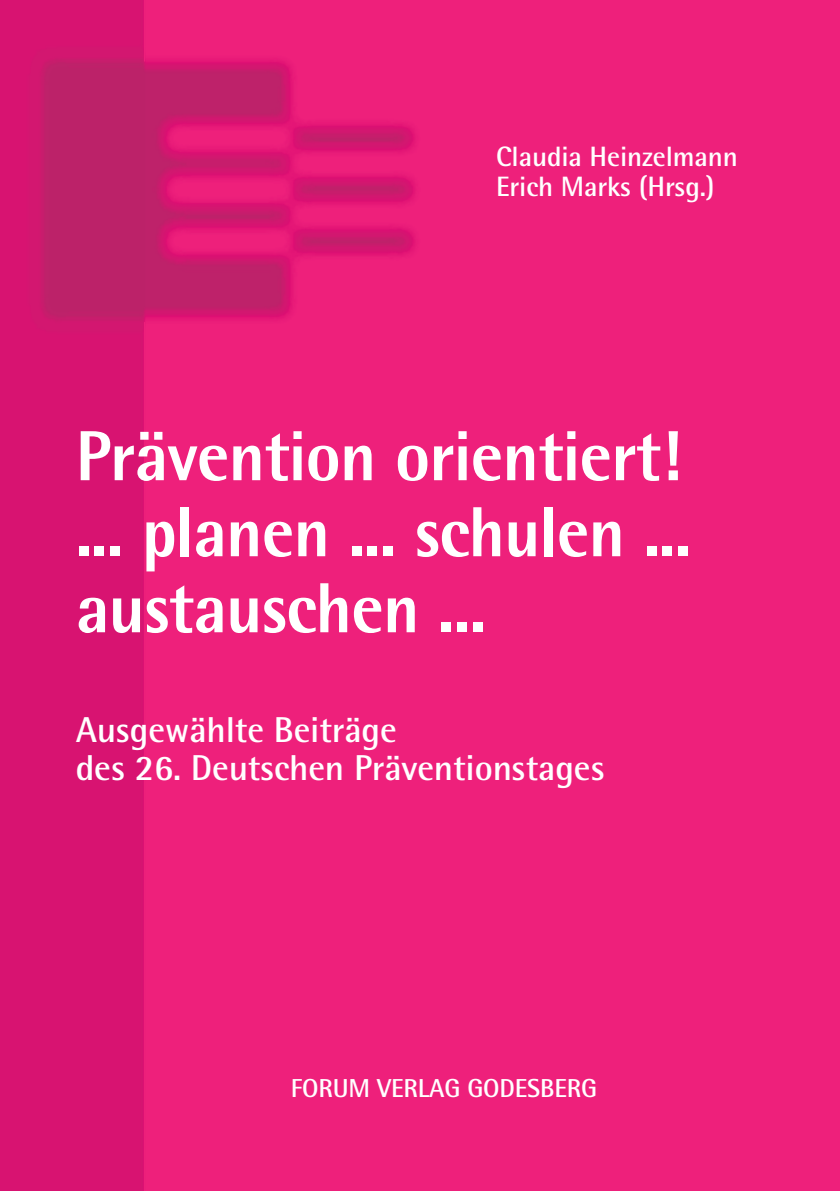
<style>
.page{position:relative;width:840px;height:1191px;background:#fff}
.page>*{position:absolute;margin:0;border:0;box-sizing:border-box;transform-origin:0 0}
.t1{font:800 71px/76px "Rotis Semi Sans";letter-spacing:-.01em;color:#fff;scale:.95 1}
.t2{font:700 36px/38px "Rotis Semi Sans";letter-spacing:-.005em;color:#fff}
.t3{font:700 28px/30px "Rotis Semi Sans";letter-spacing:-.005em;color:#fff}
.t4{font:700 26px "Rotis Semi Sans";letter-spacing:-.005em;color:#fff}
</style>
<div class="page">
<img style="left:0;top:0;width:839px;height:1191px">
<p class="t3" style="left:496px;top:144px;width:243px">Claudia Heinzelmann<br>Erich Marks (Hrsg.)</p>
<p class="t1" style="left:76px;top:425px;width:649px">Prävention orientiert! ... planen ... schulen ... austauschen ...</p>
<p class="t2" style="left:76px;top:714px;width:530px">Ausgewählte Beiträge<br>des 26. Deutschen Präventionstages</p>
<p class="t4" style="left:290px;top:1079px;width:308px">FORUM VERLAG GODESBERG</p>
</div>
